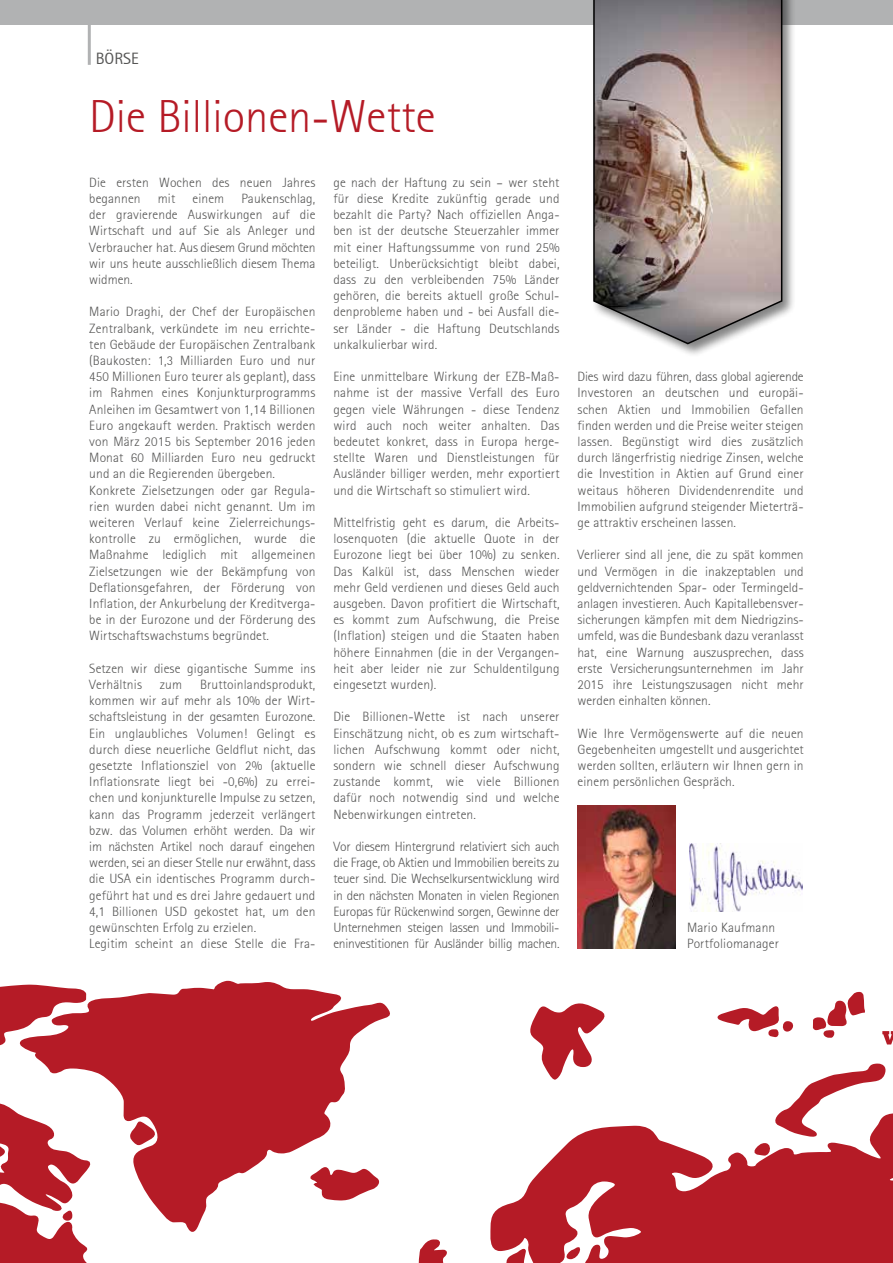
<style>
.page{position:relative;width:893px;height:1263px;background:#fff}
.page>*{position:absolute;margin:0;border:0;box-sizing:border-box;transform-origin:0 0}
.t1{font:300 46.5px "AT Rotis Sans Serif";color:#b51b26}
.t2{font:16.5px "AT Rotis Sans Serif";color:#565655}
.t3{font:300 13.5px/16.2px "AT Rotis Sans Serif";letter-spacing:.01em;color:#565655;text-align:justify}
</style>
<div class="page">
<div style="left:0;top:0;width:893px;height:24px;background:#b1b2b3"></div>
<svg style="left:48px;top:980px;width:342px;height:252px"></svg>
<svg style="left:0;top:983px;width:87px;height:85px"></svg>
<svg style="left:418px;top:1044px;width:475px;height:219px"></svg>
<svg style="left:308px;top:1166px;width:72px;height:36px"></svg>
<svg style="left:529px;top:1003px;width:79px;height:78px"></svg>
<svg style="left:717px;top:1006px;width:77px;height:32px"></svg>
<svg style="left:812px;top:991px;width:53px;height:47px"></svg>
<svg style="left:754px;top:1062px;width:135px;height:95px"></svg>
<svg style="left:566px;top:1246px;width:15px;height:15px"></svg>
<svg style="left:0;top:1087px;width:162px;height:176px"></svg>
<div style="left:591px;top:0;width:206px;height:358px;background:#000;opacity:.48"></div>
<img style="left:592px;top:0;width:191px;height:345px">
<img style="left:577px;top:805px;width:98px;height:143px">
<img style="left:689px;top:844px;width:114px;height:67px">
<svg style="left:882px;top:1031px;width:11px;height:13px"></svg>
<hr style="left:88px;top:24px;width:3px;height:41px;background:#b1b2b3">
<p class="t2" style="left:96px;top:49px;width:45px">BÖRSE</p>
<h1 class="t1" style="left:89px;top:89px;width:348px">Die Billionen-Wette</h1>
<p class="t3" style="left:89px;top:174px;width:228px">Die ersten Wochen des neuen Jahres begannen</p>
<p class="t3" style="left:89px;top:190px;width:228px;text-indent:152px">Paukenschlag, der gravierende Auswirkungen auf die Wirtschaft und auf Sie als Anleger und Verbraucher hat. Aus diesem Grund möchten wir uns heute ausschließlich diesem Thema widmen.</p>
<p class="t3" style="left:89px;top:304px;width:228px;text-align:left">Mario Draghi, der Chef der Europäischen Zentralbank, verkündete im neu errichte&shy;ten Gebäude der Europäischen Zentralbank (Baukosten: 1,3 Milliarden Euro und nur 450 Millionen Euro teurer als geplant), dass im Rahmen eines Konjunkturprogramms Anleihen im Gesamtwert von 1,14 Billionen Euro angekauft werden. Praktisch werden von März 2015 bis September 2016 jeden Monat 60 Milliarden Euro neu gedruckt und an die Regierenden übergeben.<br>Konkrete Zielsetzungen oder gar Regula&shy;rien wurden dabei nicht genannt. Um im weiteren Verlauf keine Zielerreichungs&shy;kontrolle zu ermöglichen, wurde die Maßnahme lediglich mit allgemeinen Zielsetzungen wie der Bekämpfung von Deflationsgefahren, der Förderung von Inflation, der Ankurbelung der Kreditverga&shy;be in der Eurozone und der Förderung des Wirtschaftswachstums begründet.</p>
<p class="t3" style="left:89px;top:660px;width:228px">Setzen wir diese gigantische Summe ins<br>Verhältnis</p>
<p class="t3" style="left:158px;top:190px;width:19px">mit</p>
<p class="t3" style="left:192px;top:190px;width:33px">einem</p>
<p class="t3" style="left:89px;top:676px;width:228px;text-align:left;text-indent:111px">Bruttoinlandsprodukt, kommen wir auf mehr als 10% der Wirt&shy;schaftsleistung in der gesamten Eurozone.<br>Ein unglaubliches Volumen! Gelingt es durch diese neuerliche Geldflut nicht, das gesetzte Inflationsziel von 2% (aktuelle Inflationsrate liegt bei -0,6%) zu errei&shy;chen und konjunkturelle Impulse zu setzen, kann das Programm jederzeit verlängert bzw. das Volumen erhöht werden. Da wir im nächsten Artikel noch darauf eingehen werden, sei an dieser Stelle nur erwähnt, dass die USA ein identisches Programm durch&shy;geführt hat und es drei Jahre gedauert und 4,1 Billionen USD gekostet hat, um den gewünschten Erfolg zu erzielen.<br>Legitim scheint an diese Stelle die Fra-</p>
<p class="t3" style="left:160px;top:676px;width:24px">zum</p>
<p class="t3" style="left:333px;top:174px;width:228px">ge nach der Haftung zu sein – wer steht für diese Kredite zukünftig gerade und bezahlt die Party? Nach offiziellen Anga&shy;ben ist der deutsche Steuerzahler immer mit einer Haftungssumme von rund 25% beteiligt. Unberücksichtigt bleibt dabei, dass zu den verbleibenden 75% Länder gehören, die bereits aktuell große Schul&shy;denprobleme haben und - bei Ausfall die&shy;ser Länder - die Haftung Deutschlands unkalkulierbar wird.</p>
<p class="t3" style="left:333px;top:368px;width:228px">Eine unmittelbare Wirkung der EZB-Maß&shy;nahme ist der massive Verfall des Euro gegen viele Währungen - diese Tendenz wird auch noch weiter anhalten. Das bedeutet konkret, dass in Europa herge&shy;stellte Waren und Dienstleistungen für Ausländer billiger werden, mehr exportiert und die Wirtschaft so stimuliert wird.</p>
<p class="t3" style="left:333px;top:514px;width:228px">Mittelfristig geht es darum, die Arbeits&shy;losenquoten (die aktuelle Quote in der Eurozone liegt bei über 10%) zu senken.<br>Das Kalkül ist, dass Menschen wieder mehr Geld verdienen und dieses Geld auch ausgeben. Davon profitiert die Wirtschaft, es kommt zum Aufschwung, die Preise (Inflation) steigen und die Staaten haben höhere Einnahmen (die in der Vergangen&shy;heit aber leider nie zur Schuldentilgung eingesetzt wurden).</p>
<p class="t3" style="left:333px;top:709px;width:228px">Die Billionen-Wette ist nach unserer Einschätzung nicht, ob es zum wirtschaft&shy;lichen Aufschwung kommt oder nicht, sondern wie schnell dieser Aufschwung zustande kommt, wie viele Billionen dafür noch notwendig sind und welche Nebenwirkungen eintreten.</p>
<p class="t3" style="left:333px;top:838px;width:228px">Vor diesem Hintergrund relativiert sich auch die Frage, ob Aktien und Immobilien bereits zu teuer sind. Die Wechselkursentwicklung wird in den nächsten Monaten in vielen Regionen Europas für Rückenwind sorgen, Gewinne der Unternehmen steigen lassen und Immobili&shy;eninvestitionen für Ausländer billig machen.</p>
<p class="t3" style="left:578px;top:368px;width:228px">Dies wird dazu führen, dass global agierende Investoren an deutschen und europäi&shy;schen Aktien und Immobilien Gefallen finden werden und die Preise weiter steigen lassen. Begünstigt wird dies zusätzlich durch längerfristig niedrige Zinsen, welche die Investition in Aktien auf Grund einer weitaus höheren Dividendenrendite und Immobilien aufgrund steigender Mieterträ&shy;ge attraktiv erscheinen lassen.</p>
<p class="t3" style="left:578px;top:547px;width:228px">Verlierer sind all jene, die zu spät kommen und Vermögen in die inakzeptablen und geldvernichtenden Spar- oder Termingeld&shy;anlagen investieren. Auch Kapitallebensver&shy;sicherungen kämpfen mit dem Niedrigzins&shy;umfeld, was die Bundesbank dazu veranlasst hat, eine Warnung auszusprechen, dass erste Versicherungsunternehmen im Jahr 2015 ihre Leistungszusagen nicht mehr werden einhalten können.</p>
<p class="t3" style="left:578px;top:725px;width:228px">Wie Ihre Vermögenswerte auf die neuen Gegebenheiten umgestellt und ausgerichtet werden sollten, erläutern wir Ihnen gern in einem persönlichen Gespräch.</p>
<p class="t3" style="left:687px;top:919px;width:93px">Mario Kaufmann<br>Portfoliomanager</p>
</div>
